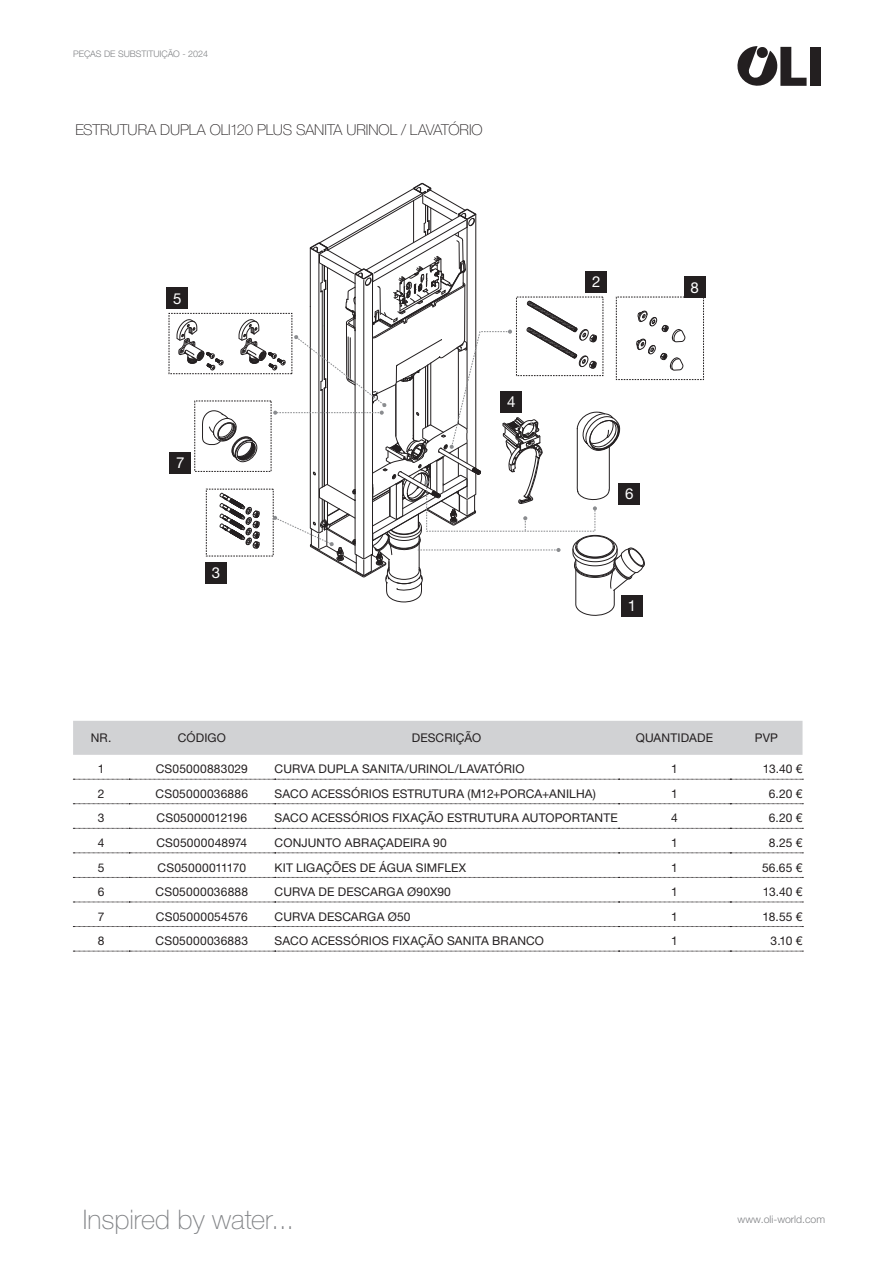
<style>
.page{position:relative;width:893px;height:1263px;background:#fff}
.page>*{position:absolute;margin:0;border:0;box-sizing:border-box;transform-origin:0 0}
.t1{font:100 27px "Helvetica Neue LTW1 G";color:#808285}
.t2{font:15.15px "Helvetica Neue LTW1 G";color:#fff}
.t3{font:100 15px "Helvetica Neue LTW1 G";color:#231f20}
.t4{font:12px "Helvetica Neue LTW1 G";letter-spacing:.01em;color:#231f20}
.t5{font:300 10.5px "Helvetica Neue LTW1 G";color:#808285}
.t6{font:300 9px "Helvetica Neue LTW1 G";color:#808285}
</style>
<div class="page">
<svg style="left:737px;top:46px;width:70px;height:40px"></svg>
<div style="left:810px;top:47px;width:11px;height:39px;background:#231f20"></div>
<div style="left:616px;top:297px;width:88px;height:83px;border:1px dashed #231f20"></div>
<svg style="left:177px;top:183px;width:508px;height:433px"></svg>
<div style="left:621px;top:595px;width:22px;height:22px;background:#231f20"></div>
<div style="left:166px;top:287px;width:22px;height:22px;background:#231f20"></div>
<div style="left:618px;top:483px;width:22px;height:22px;background:#231f20"></div>
<div style="left:169px;top:452px;width:22px;height:22px;background:#231f20"></div>
<div style="left:684px;top:276px;width:22px;height:22px;background:#231f20"></div>
<div style="left:585px;top:271px;width:22px;height:22px;background:#231f20"></div>
<div style="left:500px;top:391px;width:22px;height:22px;background:#231f20"></div>
<div style="left:205px;top:562px;width:22px;height:22px;background:#231f20"></div>
<div style="left:73px;top:721px;width:729px;height:34px;background:#d1d2d4"></div>
<svg style="left:73px;top:779px;width:730px;height:1px"></svg>
<svg style="left:73px;top:803px;width:730px;height:1px"></svg>
<svg style="left:73px;top:828px;width:730px;height:1px"></svg>
<svg style="left:73px;top:853px;width:730px;height:1px"></svg>
<svg style="left:73px;top:877px;width:730px;height:1px"></svg>
<svg style="left:73px;top:902px;width:730px;height:1px"></svg>
<svg style="left:73px;top:926px;width:730px;height:1px"></svg>
<svg style="left:73px;top:951px;width:730px;height:1px"></svg>
<p class="t6" style="left:73px;top:48px;width:137px">PEÇAS DE SUBSTITUIÇÃO - 2024</p>
<p class="t3" style="left:75px;top:121px;width:409px">ESTRUTURA DUPLA OLI120 PLUS SANITA URINOL / LAVATÓRIO</p>
<p class="t2" style="left:173px;top:289px;width:10px">5</p>
<p class="t2" style="left:176px;top:453px;width:10px">7</p>
<p class="t2" style="left:212px;top:563px;width:10px">3</p>
<p class="t2" style="left:507px;top:393px;width:10px">4</p>
<p class="t2" style="left:592px;top:272px;width:10px">2</p>
<p class="t2" style="left:690px;top:278px;width:10px">8</p>
<p class="t2" style="left:625px;top:485px;width:10px">6</p>
<p class="t2" style="left:628px;top:597px;width:10px">1</p>
<p class="t4" style="left:91px;top:730px;width:22px">NR.</p>
<p class="t4" style="left:178px;top:730px;width:50px">CÓDIGO</p>
<p class="t4" style="left:412px;top:730px;width:71px">DESCRIÇÃO</p>
<p class="t4" style="left:636px;top:730px;width:79px">QUANTIDADE</p>
<p class="t4" style="left:755px;top:730px;width:25px">PVP</p>
<p class="t4" style="left:98px;top:762px;width:8px">1</p>
<p class="t4" style="left:156px;top:762px;width:94px">CS05000883029</p>
<p class="t4" style="left:275px;top:762px;width:251px">CURVA DUPLA SANITA/URINOL/LAVATÓRIO</p>
<p class="t4" style="left:671px;top:762px;width:8px">1</p>
<p class="t4" style="left:763px;top:762px;width:41px">13.40 €</p>
<p class="t4" style="left:98px;top:786px;width:8px">2</p>
<p class="t4" style="left:156px;top:786px;width:94px">CS05000036886</p>
<p class="t4" style="left:275px;top:786px;width:323px">SACO ACESSÓRIOS ESTRUTURA (M12+PORCA+ANILHA)</p>
<p class="t4" style="left:671px;top:786px;width:8px">1</p>
<p class="t4" style="left:769px;top:786px;width:35px">6.20 €</p>
<p class="t4" style="left:98px;top:811px;width:8px">3</p>
<p class="t4" style="left:157px;top:811px;width:92px">CS05000012196</p>
<p class="t4" style="left:275px;top:811px;width:345px">SACO ACESSÓRIOS FIXAÇÃO ESTRUTURA AUTOPORTANTE</p>
<p class="t4" style="left:671px;top:811px;width:8px">4</p>
<p class="t4" style="left:769px;top:811px;width:35px">6.20 €</p>
<p class="t4" style="left:98px;top:835px;width:8px">4</p>
<p class="t4" style="left:156px;top:835px;width:92px">CS05000048974</p>
<p class="t4" style="left:275px;top:835px;width:174px">CONJUNTO ABRAÇADEIRA 90</p>
<p class="t4" style="left:671px;top:835px;width:8px">1</p>
<p class="t4" style="left:769px;top:835px;width:35px">8.25 €</p>
<p class="t4" style="left:98px;top:860px;width:8px">5</p>
<p class="t4" style="left:158px;top:860px;width:90px">CS05000011170</p>
<p class="t4" style="left:275px;top:860px;width:193px">KIT LIGAÇÕES DE ÁGUA SIMFLEX</p>
<p class="t4" style="left:671px;top:860px;width:8px">1</p>
<p class="t4" style="left:762px;top:860px;width:42px">56.65 €</p>
<p class="t4" style="left:98px;top:884px;width:8px">6</p>
<p class="t4" style="left:156px;top:884px;width:94px">CS05000036888</p>
<p class="t4" style="left:275px;top:884px;width:178px">CURVA DE DESCARGA Ø90X90</p>
<p class="t4" style="left:671px;top:884px;width:8px">1</p>
<p class="t4" style="left:763px;top:884px;width:41px">13.40 €</p>
<p class="t4" style="left:98px;top:909px;width:8px">7</p>
<p class="t4" style="left:156px;top:909px;width:93px">CS05000054576</p>
<p class="t4" style="left:275px;top:909px;width:137px">CURVA DESCARGA Ø50</p>
<p class="t4" style="left:671px;top:909px;width:8px">1</p>
<p class="t4" style="left:763px;top:909px;width:41px">18.55 €</p>
<p class="t4" style="left:98px;top:933px;width:8px">8</p>
<p class="t4" style="left:156px;top:933px;width:94px">CS05000036883</p>
<p class="t4" style="left:275px;top:933px;width:271px">SACO ACESSÓRIOS FIXAÇÃO SANITA BRANCO</p>
<p class="t4" style="left:671px;top:933px;width:8px">1</p>
<p class="t4" style="left:771px;top:933px;width:33px">3.10 €</p>
<h1 class="t1" style="left:83px;top:1203px;width:213px">Inspired by water...</h1>
<p class="t5" style="left:737px;top:1213px;width:89px">www.oli-world.com</p>
</div>
